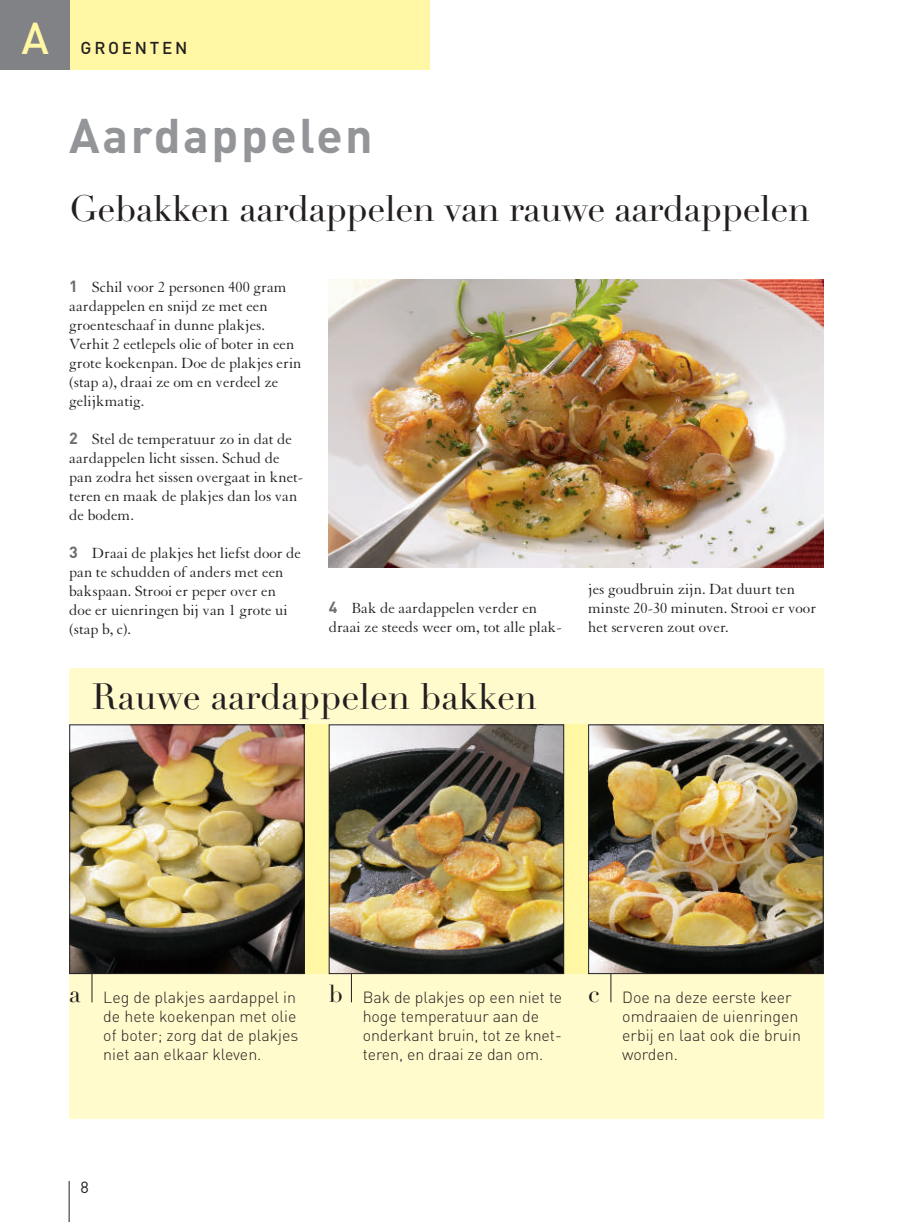
<style>
.page{position:relative;width:910px;height:1222px;background:#fff}
.page>*{position:absolute;margin:0;border:0;box-sizing:border-box;transform-origin:0 0}
.t1{font:700 48px "DIN";letter-spacing:.055em;color:#939598}
.t2{font:500 44px "DIN";color:#fff7a4}
.t3{font:36px "Didot LH";letter-spacing:-.01em;color:#231f20}
.t4{font:24px "Didot LH";color:#231f20}
.t5{font:500 17px "DIN";letter-spacing:.16em;color:#231f20}
.t6{font:16px/19px "Granjon";color:#231f20}
.t7{font:300 16px/19px "DIN";color:#231f20}
.t8{font:16px "DIN";color:#231f20}
.s1{font-family:"DIN";font-weight:700;color:#6c6d70}
</style>
<div class="page">
<hr style="left:69px;top:1180px;width:1px;height:41px;background:#231f20">
<div style="left:69px;top:0;width:360px;height:69px;background:#fff7a4"></div>
<div style="left:0;top:0;width:69px;height:69px;background:#808285"></div>
<img style="left:329px;top:279px;width:494px;height:288px">
<div style="left:69px;top:667px;width:754px;height:451px;background:#fffbcc"></div>
<div style="left:69px;top:724px;width:754px;height:250px;background:#fff7a4"></div>
<img style="left:71px;top:726px;width:232px;height:246px">
<div style="left:69px;top:724px;width:236px;height:250px;border:1px solid #231f20"></div>
<img style="left:331px;top:726px;width:231px;height:246px">
<div style="left:329px;top:724px;width:235px;height:250px;border:1px solid #231f20"></div>
<img style="left:590px;top:726px;width:231px;height:246px">
<div style="left:588px;top:724px;width:235px;height:250px;border:1px solid #231f20"></div>
<svg style="left:351px;top:974px;width:1px;height:28px"></svg>
<svg style="left:92px;top:974px;width:1px;height:28px"></svg>
<svg style="left:610px;top:974px;width:1px;height:28px"></svg>
<h2 class="t2" style="left:22px;top:13px;width:29px">A</h2>
<p class="t5" style="left:81px;top:39px;width:108px">GROENTEN</p>
<h1 class="t1" style="left:69px;top:109px;width:305px">Aardappelen</h1>
<h3 class="t3" style="left:69px;top:196px;width:742px">Gebakken aardappelen van rauwe aardappelen</h3>
<p class="t6" style="left:69px;top:279px;width:234px"><span class="s1">1</span> Schil voor 2 personen 400 gram aardappelen en snijd ze met een groenteschaaf in dunne plakjes.<br>Verhit 2 eetlepels olie of boter in een grote koekenpan. Doe de plakjes erin (stap a), draai ze om en verdeel ze gelijkmatig.</p>
<p class="t6" style="left:69px;top:431px;width:235px"><span class="s1">2</span> Stel de temperatuur zo in dat de aardappelen licht sissen. Schud de pan zodra het sissen overgaat in knet&shy;teren en maak de plakjes dan los van de bodem.</p>
<p class="t6" style="left:69px;top:545px;width:233px"><span class="s1">3</span> Draai de plakjes het liefst door de pan te schudden of anders met een bakspaan. Strooi er peper over en doe er uienringen bij van 1 grote ui (stap b, c).</p>
<p class="t6" style="left:329px;top:600px;width:235px"><span class="s1">4</span> Bak de aardappelen verder en draai ze steeds weer om, tot alle plak-</p>
<h3 class="t3" style="left:92px;top:683px;width:447px">Rauwe aardappelen bakken</h3>
<p class="t6" style="left:588px;top:581px;width:229px">jes goudbruin zijn. Dat duurt ten minste 20-30 minuten. Strooi er voor het serveren zout over.</p>
<h3 class="t4" style="left:69px;top:985px;width:13px">a</h3>
<h3 class="t4" style="left:329px;top:985px;width:16px">b</h3>
<h3 class="t4" style="left:588px;top:985px;width:13px">c</h3>
<p class="t7" style="left:103px;top:987px;width:197px">Leg de plakjes aardappel in de hete koekenpan met olie of boter; zorg dat de plakjes niet aan elkaar kleven.</p>
<p class="t7" style="left:363px;top:987px;width:201px">Bak de plakjes op een niet te hoge temperatuur aan de onderkant bruin, tot ze knet&shy;teren, en draai ze dan om.</p>
<p class="t7" style="left:622px;top:987px;width:180px">Doe na deze eerste keer omdraaien de uienringen erbij en laat ook die bruin worden.</p>
<p class="t8" style="left:81px;top:1178px;width:10px">8</p>
</div>
